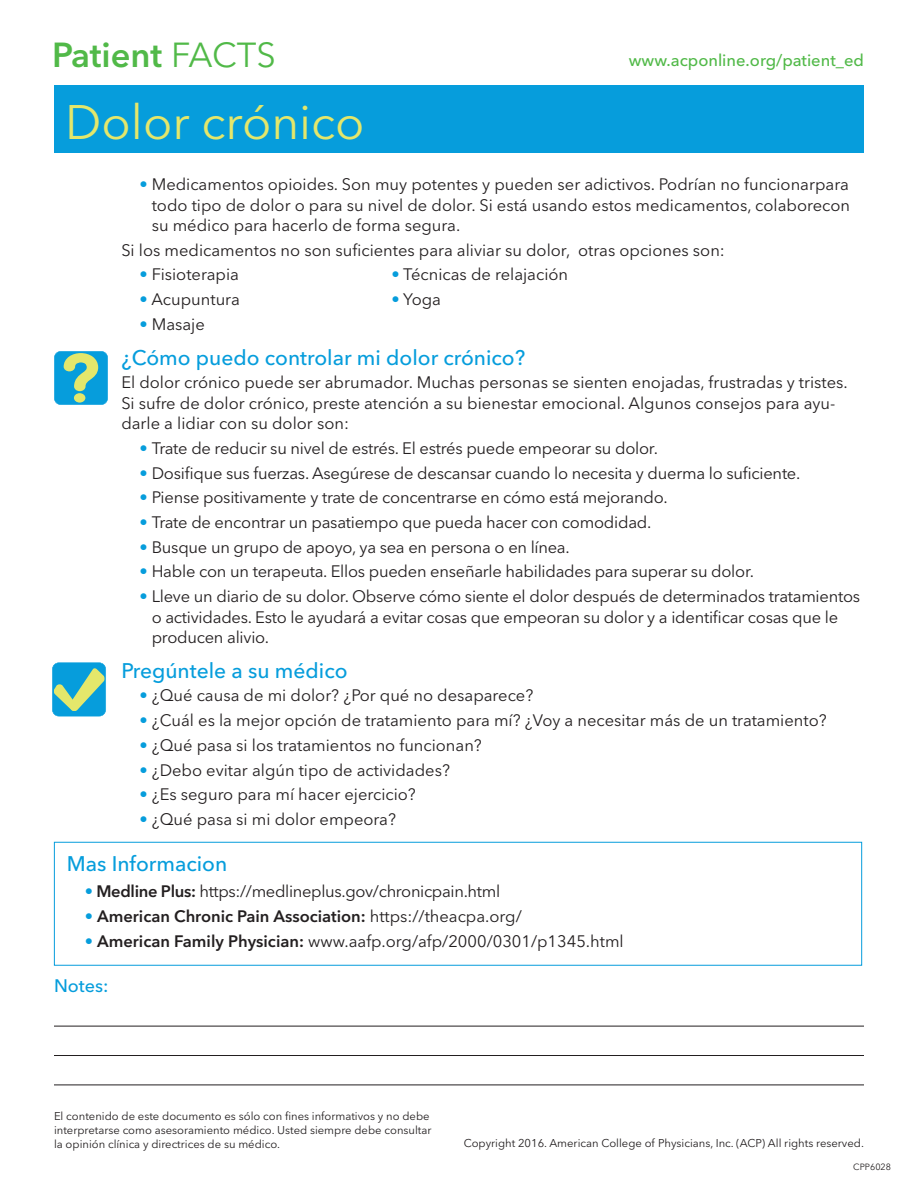
<style>
.page{position:relative;width:918px;height:1188px;background:#fff}
.page>*{position:absolute;margin:0;border:0;box-sizing:border-box;transform-origin:0 0}
.t1{font:48px "Avenir Next LT Pro";color:#e4e76b}
.t2{font:600 34.5px "Avenir Next LT Pro";color:#51b948}
.t3{font:500 21px "Avenir Next LT Pro";color:#069ddc}
.t4{font:500 18px "Avenir Next LT Pro";color:#069ddc}
.t5{font:16.5px/20.4px "Avenir Next LT Pro";letter-spacing:-.01em;color:#231f20}
.t6{font:600 16.5px "Avenir Next LT Pro";color:#231f20}
.t7{font:500 16.5px "Avenir Next LT Pro";color:#51b948}
.t8{font:11.25px/14.2px "Avenir Next LT Pro";color:#231f20}
.t9{font:9px "Avenir Next LT Pro";color:#231f20}
.s1{font-weight:400}
.s2{color:#069ddc}
.s3{font-weight:600}
.s4{font-weight:400;color:#069ddc}
</style>
<div class="page">
<hr style="left:54px;top:1026px;width:810px;height:1px;background:#231f20">
<hr style="left:54px;top:1055px;width:810px;height:1px;background:#231f20">
<hr style="left:54px;top:1085px;width:810px;height:1px;background:#231f20">
<div style="left:54px;top:85px;width:810px;height:68px;background:#069ddc"></div>
<div style="left:52px;top:663px;width:54px;height:53px;background:#069ddc;border-radius:6px"></div>
<svg style="left:54px;top:668px;width:50px;height:43px"></svg>
<div style="left:52px;top:662px;width:54px;height:54px;border:1px solid #069ddc;border-radius:7px"></div>
<div style="left:54px;top:351px;width:54px;height:54px;background:#069ddc;border-radius:6px"></div>
<div style="left:74px;top:393px;width:11px;height:10px;background:#e4e76b;border-radius:50%"></div>
<svg style="left:64px;top:353px;width:34px;height:38px"></svg>
<div style="left:54px;top:351px;width:54px;height:54px;border:1px solid #069ddc;border-radius:7px"></div>
<div style="left:54px;top:842px;width:808px;height:124px;border:1px solid #069ddc"></div>
<h2 class="t2" style="left:52px;top:42px;width:225px">Patient <span class="s1">FACTS</span></h2>
<h1 class="t1" style="left:65px;top:105px;width:301px">Dolor crónico</h1>
<p class="t7" style="left:629px;top:55px;width:237px">www.acponline.org/patient_ed</p>
<p class="t5" style="left:152px;top:176px;width:700px;text-align:justify;text-indent:-12px"><span class="s2">•</span> Medicamentos opioides. Son muy potentes y pueden ser adictivos. Podrían no funcionarpara todo tipo de dolor o para su nivel de dolor. Si está usando estos medicamentos, colaborecon su médico para hacerlo de forma segura.</p>
<p class="t5" style="left:121px;top:242px;width:605px">Si los medicamentos no son suficientes para aliviar su dolor, otras opciones son:</p>
<p class="t5" style="left:139px;top:266px;width:101px"><span class="s2">•</span> Fisioterapia</p>
<p class="t5" style="left:391px;top:266px;width:178px"><span class="s2">•</span> Técnicas de relajación</p>
<p class="t5" style="left:139px;top:291px;width:102px"><span class="s2">•</span> Acupuntura</p>
<p class="t5" style="left:391px;top:291px;width:51px"><span class="s2">•</span> Yoga</p>
<p class="t5" style="left:139px;top:316px;width:67px"><span class="s2">•</span> Masaje</p>
<p class="t3" style="left:121px;top:350px;width:405px">¿Cómo puedo controlar mi dolor crónico?</p>
<p class="t5" style="left:121px;top:374px;width:728px">El dolor crónico puede ser abrumador. Muchas personas se sienten enojadas, frustradas y tristes.<br>Si sufre de dolor crónico, preste atención a su bienestar emocional. Algunos consejos para ayu&shy;darle a lidiar con su dolor son:</p>
<p class="t5" style="left:139px;top:440px;width:520px"><span class="s2">•</span> Trate de reducir su nivel de estrés. El estrés puede empeorar su dolor.</p>
<p class="t5" style="left:139px;top:465px;width:663px"><span class="s2">•</span> Dosifique sus fuerzas. Asegúrese de descansar cuando lo necesita y duerma lo suficiente.</p>
<p class="t5" style="left:139px;top:489px;width:530px"><span class="s2">•</span> Piense positivamente y trate de concentrarse en cómo está mejorando.</p>
<p class="t5" style="left:139px;top:514px;width:514px"><span class="s2">•</span> Trate de encontrar un pasatiempo que pueda hacer con comodidad.</p>
<p class="t5" style="left:139px;top:539px;width:432px"><span class="s2">•</span> Busque un grupo de apoyo, ya sea en persona o en línea.</p>
<p class="t5" style="left:139px;top:563px;width:616px"><span class="s2">•</span> Hable con un terapeuta. Ellos pueden enseñarle habilidades para superar su dolor.</p>
<p class="t5" style="left:152px;top:588px;width:710px;text-indent:-12px"><span class="s2">•</span> Lleve un diario de su dolor. Observe cómo siente el dolor después de determinados tratamientos o actividades. Esto le ayudará a evitar cosas que empeoran su dolor y a identificar cosas que le producen alivio.</p>
<p class="t3" style="left:121px;top:663px;width:228px">Pregúntele a su médico</p>
<p class="t5" style="left:139px;top:687px;width:396px"><span class="s2">•</span> ¿Qué causa de mi dolor? ¿Por qué no desaparece?</p>
<p class="t5" style="left:139px;top:712px;width:689px"><span class="s2">•</span> ¿Cuál es la mejor opción de tratamiento para mí? ¿Voy a necesitar más de un tratamiento?</p>
<p class="t5" style="left:139px;top:737px;width:344px"><span class="s2">•</span> ¿Qué pasa si los tratamientos no funcionan?</p>
<p class="t5" style="left:139px;top:762px;width:312px"><span class="s2">•</span> ¿Debo evitar algún tipo de actividades?</p>
<p class="t5" style="left:139px;top:786px;width:278px"><span class="s2">•</span> ¿Es seguro para mí hacer ejercicio?</p>
<p class="t5" style="left:139px;top:811px;width:258px"><span class="s2">•</span> ¿Qué pasa si mi dolor empeora?</p>
<p class="t3" style="left:67px;top:856px;width:162px">Mas Informacion</p>
<p class="t5" style="left:85px;top:883px;width:417px"><span class="s2">•</span> <span class="s3">Medline Plus:</span> https://medlineplus.gov/chronicpain.html</p>
<p class="t6" style="left:85px;top:910px;width:439px"><span class="s4">•</span> American Chronic Pain Association: <span class="s1">https://theacpa.org/</span></p>
<p class="t5" style="left:85px;top:933px;width:541px"><span class="s2">•</span> <span class="s3">American Family Physician:</span> www.aafp.org/afp/2000/0301/p1345.html</p>
<p class="t4" style="left:54px;top:979px;width:56px">Notes:</p>
<p class="t8" style="left:54px;top:1110px;width:379px">El contenido de este documento es sólo con fines informativos y no debe interpretarse como asesoramiento médico. Usted siempre debe consultar la opinión clínica y directrices de su médico.</p>
<p class="t8" style="left:464px;top:1137px;width:402px">Copyright 2016. American College of Physicians, Inc. (ACP) All rights reserved.</p>
<p class="t9" style="left:853px;top:1163px;width:39px">CPP6028</p>
</div>
